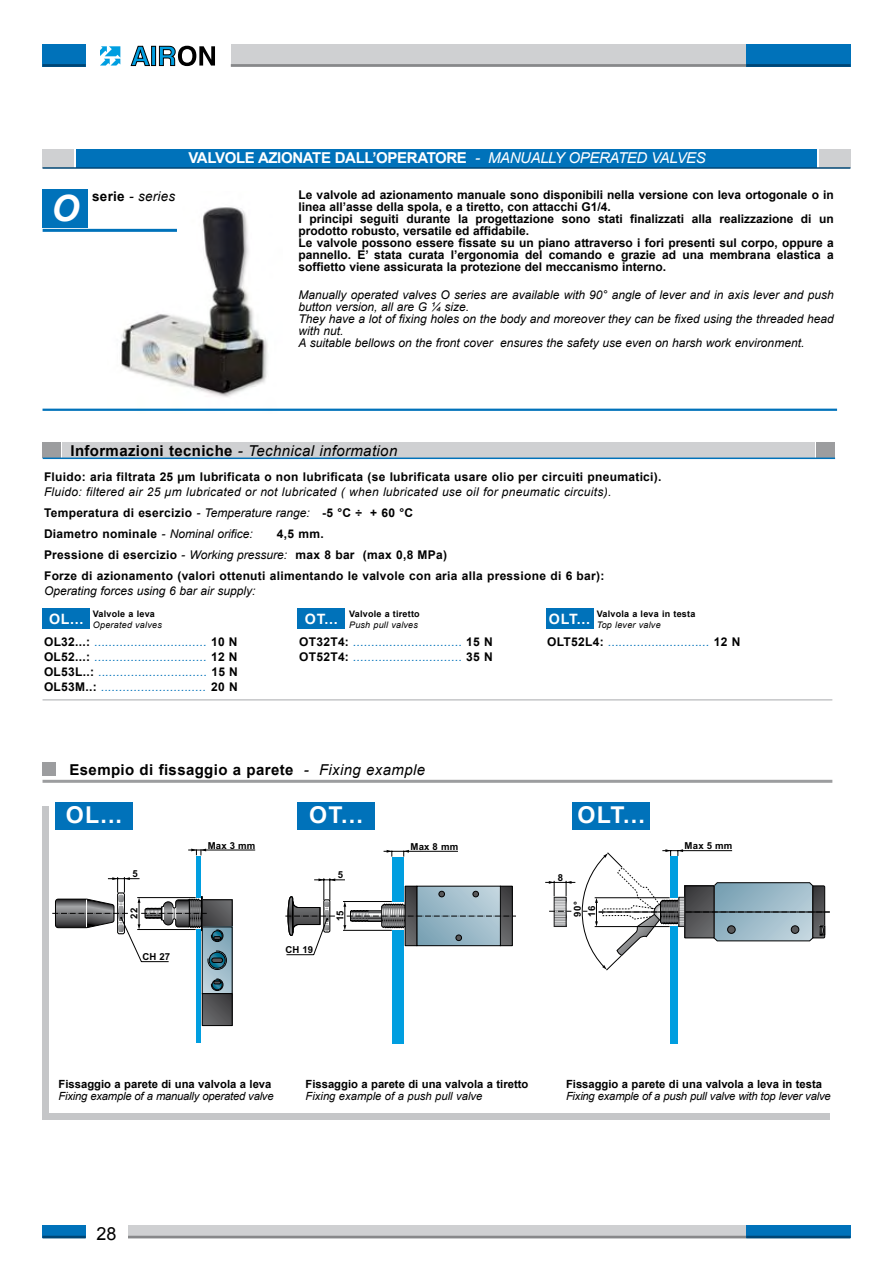
<style>
.page{position:relative;width:893px;height:1263px;background:#fff}
.page>*{position:absolute;margin:0;border:0;box-sizing:border-box;transform-origin:0 0}
.t1{font:italic 700 36.15px "Arial";color:#fff}
.t2{font:700 23.25px "Arial";letter-spacing:.05em;color:#fff}
.t3{font:18px "Arial";color:#000}
.t4{font:700 15px "Arial";letter-spacing:-.025em;color:#fff}
.t5{font:italic 15px "Arial";letter-spacing:.025em;color:#000}
.t6{font:700 15px "Arial";letter-spacing:.025em;color:#000}
.t7{font:700 14.25px "Arial";letter-spacing:.05em;color:#fff}
.t8{font:italic 13.5px "Arial";letter-spacing:.015em;color:#000}
.t9{font:700 12px/12px "Arial";color:#000}
.t10{font:italic 12px/12px "Arial";color:#000}
.t11{font:italic 12px/15px "Arial";color:#0072ba;text-align:justify}
.t12{font:700 12px/21px "Arial";letter-spacing:.025em;color:#000}
.t13{font:italic 12px/21px "Arial";letter-spacing:.025em;color:#000}
.t14{font:700 11.25px "Arial";color:#000}
.t15{font:italic 11.25px "Arial";letter-spacing:-.02em;color:#000}
.t16{font:italic 11.25px "Arial";color:#000}
.t17{font:700 9.6px/14.2px "Arial";letter-spacing:.02em;color:#000}
.t18{font:700 9px "Arial";letter-spacing:.025em;color:#000}
.t19{font:italic 9px "Arial";letter-spacing:.025em;color:#000}
.s1{font-weight:700;font-style:normal}
.s2{font-weight:400;font-style:italic}
.s3{font-weight:700;font-style:normal;color:#000}
</style>
<div class="page">
<div style="left:128px;top:1226px;width:618px;height:12px;background:#cfd0d2"></div>
<hr style="left:128px;top:1236px;width:618px;height:2px;background:#87888a">
<div style="left:43px;top:1226px;width:43px;height:12px;background:#0072ba"></div>
<hr style="left:43px;top:1236px;width:43px;height:2px;background:#004675">
<div style="left:746px;top:1226px;width:104px;height:12px;background:#0072ba"></div>
<hr style="left:746px;top:1236px;width:104px;height:2px;background:#004675">
<div style="left:231px;top:44px;width:515px;height:23px;background:#cfd0d2"></div>
<hr style="left:231px;top:64px;width:515px;height:3px;background:#87888a">
<div style="left:43px;top:44px;width:43px;height:23px;background:#0072ba"></div>
<hr style="left:43px;top:64px;width:43px;height:3px;background:#004675">
<div style="left:746px;top:44px;width:104px;height:23px;background:#0072ba"></div>
<hr style="left:746px;top:64px;width:104px;height:3px;background:#004675">
<svg style="left:131px;top:46px;width:19px;height:20px"></svg>
<hr style="left:152px;top:46px;width:4px;height:20px;background:#009ee0">
<div style="left:151px;top:46px;width:5px;height:20px;border:1px solid #000"></div>
<svg style="left:159px;top:46px;width:56px;height:20px"></svg>
<svg style="left:100px;top:46px;width:20px;height:20px"></svg>
<div style="left:43px;top:806px;width:787px;height:313px;background:#c5c6c8"></div>
<div style="left:49px;top:803px;width:787px;height:309px;background:#fff"></div>
<div style="left:43px;top:442px;width:18px;height:16px;background:#9c9d9f"></div>
<div style="left:817px;top:442px;width:18px;height:16px;background:#9c9d9f"></div>
<div style="left:62px;top:442px;width:753px;height:16px;background:#cfd0d2"></div>
<hr style="left:43px;top:457px;width:792px;height:2px;background:#0072ba">
<div style="left:43px;top:149px;width:31px;height:18px;background:#cfd0d2"></div>
<div style="left:819px;top:149px;width:31px;height:18px;background:#cfd0d2"></div>
<div style="left:76px;top:149px;width:741px;height:18px;background:#0072ba"></div>
<hr style="left:43px;top:167px;width:807px;height:2px;background:#004675">
<img style="left:108px;top:207px;width:174px;height:202px">
<hr style="left:43px;top:409px;width:794px;height:2px;background:#0072ba">
<div style="left:43px;top:189px;width:45px;height:39px;background:#0072ba"></div>
<hr style="left:43px;top:229px;width:134px;height:3px;background:#0072ba">
<svg style="left:204px;top:970px;width:26px;height:22px"></svg>
<div style="left:202px;top:927px;width:30px;height:67px;border:1px solid #000"></div>
<svg style="left:211px;top:979px;width:12px;height:12px"></svg>
<div style="left:202px;top:993px;width:30px;height:32px;background:linear-gradient(to bottom,#444446,#626365)"></div>
<div style="left:202px;top:993px;width:30px;height:33px;border:1px solid #000"></div>
<div style="left:196px;top:856px;width:5px;height:41px;background:#009ee0"></div>
<div style="left:196px;top:929px;width:5px;height:114px;background:#009ee0"></div>
<hr style="left:188px;top:850px;width:67px;height:1px;background:#000">
<svg style="left:191px;top:848px;width:15px;height:7px"></svg>
<svg style="left:52px;top:877px;width:181px;height:93px"></svg>
<div style="left:392px;top:857px;width:12px;height:44px;background:#009ee0"></div>
<div style="left:392px;top:930px;width:12px;height:114px;background:#009ee0"></div>
<hr style="left:384px;top:851px;width:74px;height:1px;background:#000">
<svg style="left:387px;top:850px;width:6px;height:6px"></svg>
<svg style="left:403px;top:850px;width:6px;height:6px"></svg>
<svg style="left:285px;top:878px;width:231px;height:77px"></svg>
<div style="left:554px;top:897px;width:12px;height:30px;border:1px solid #212122"></div>
<div style="left:671px;top:926px;width:7px;height:117px;background:#009ee0"></div>
<hr style="left:545px;top:882px;width:30px;height:1px;background:#000">
<svg style="left:549px;top:881px;width:22px;height:45px"></svg>
<svg style="left:582px;top:849px;width:248px;height:121px"></svg>
<div style="left:43px;top:762px;width:13px;height:13px;background:#9c9d9f"></div>
<hr style="left:43px;top:780px;width:789px;height:3px;background:#9c9d9f">
<div style="left:55px;top:803px;width:78px;height:27px;background:#0072ba"></div>
<div style="left:297px;top:803px;width:78px;height:27px;background:#0072ba"></div>
<div style="left:572px;top:803px;width:78px;height:27px;background:#0072ba"></div>
<div style="left:43px;top:609px;width:47px;height:20px;background:#0072ba"></div>
<div style="left:298px;top:609px;width:47px;height:20px;background:#0072ba"></div>
<div style="left:546px;top:609px;width:47px;height:20px;background:#0072ba"></div>
<hr style="left:43px;top:699px;width:789px;height:2px;background:#c5c6c8">
<h1 class="t1" style="left:51px;top:188px;width:30px">O</h1>
<p class="t8" style="left:92px;top:188px;width:84px"><span class="s1">serie</span> - series</p>
<p class="t4" style="left:188px;top:150px;width:519px">VALVOLE AZIONATE DALL’OPERATORE <span class="s2">- MANUALLY OPERATED VALVES</span></p>
<p class="t9" style="left:298px;top:189px;width:537px">Le valvole ad azionamento manuale sono disponibili nella versione con leva ortogonale o in linea all’asse della spola, e a tiretto, con attacchi G1/4.<br>I principi seguiti durante la progettazione sono stati finalizzati alla realizzazione di un prodotto robusto, versatile ed affidabile.<br>Le valvole possono essere fissate su un piano attraverso i fori presenti sul corpo, oppure a pannello. E’ stata curata l’ergonomia del comando e grazie ad una membrana elastica a soffietto viene assicurata la protezione del meccanismo interno.</p>
<p class="t10" style="left:298px;top:289px;width:537px">Manually operated valves O series are available with 90° angle of lever and in axis lever and push button version, all are G ¼ size.<br>They have a lot of fixing holes on the body and moreover they can be fixed using the threaded head with nut.<br>A suitable bellows on the front cover ensures the safety use even on harsh work environment.</p>
<p class="t5" style="left:70px;top:442px;width:328px"><span class="s1">Informazioni tecniche</span> - Technical information</p>
<p class="t12" style="left:44px;top:466px;width:619px">Fluido: aria filtrata 25 µm lubrificata o non lubrificata (se lubrificata usare olio per circuiti pneumatici).</p>
<p class="t13" style="left:44px;top:481px;width:569px">Fluido: filtered air 25 µm lubricated or not lubricated ( when lubricated use oil for pneumatic circuits).<br><span class="s1">Temperatura di esercizio</span> - Temperature range: <span class="s1">-5 °C ÷ + 60 °C<br>Diametro nominale</span> - Nominal orifice:</p>
<p class="t12" style="left:44px;top:523px;width:562px;text-indent:233px">4,5 mm.<br>Pressione di esercizio <span class="s2">- Working pressure:</span> max 8 bar (max 0,8 MPa)<br>Forze di azionamento (valori ottenuti alimentando le valvole con aria alla pressione di 6 bar):</p>
<p class="t10" style="left:44px;top:584px;width:213px">Operating forces using 6 bar air supply:</p>
<p class="t11" style="left:44px;top:634px;width:195px"><span class="s3">OL32...:</span> ............................... <span class="s3">10 N OL52...:</span> ............................... <span class="s3">12 N OL53L..:</span> .............................. <span class="s3">15 N OL53M..:</span> ............................. <span class="s3">20 N</span></p>
<p class="t18" style="left:93px;top:609px;width:63px">Valvole a leva</p>
<p class="t19" style="left:93px;top:619px;width:70px">Operated valves</p>
<p class="t18" style="left:349px;top:609px;width:72px">Valvole a tiretto</p>
<p class="t19" style="left:349px;top:619px;width:70px">Push pull valves</p>
<p class="t18" style="left:597px;top:609px;width:100px">Valvola a leva in testa</p>
<p class="t19" style="left:597px;top:619px;width:65px">Top lever valve</p>
<p class="t7" style="left:49px;top:611px;width:36px">OL...</p>
<p class="t7" style="left:305px;top:611px;width:34px">OT...</p>
<p class="t7" style="left:549px;top:611px;width:43px">OLT...</p>
<p class="t11" style="left:299px;top:634px;width:195px"><span class="s3">OT32T4:</span> .............................. <span class="s3">15 N<br>OT52T4:</span> .............................. <span class="s3">35 N</span></p>
<p class="t11" style="left:547px;top:634px;width:195px"><span class="s3">OLT52L4:</span> ............................ <span class="s3">12 N</span></p>
<p class="t6" style="left:70px;top:761px;width:357px">Esempio di fissaggio a parete <span class="s2">- Fixing example</span></p>
<h2 class="t2" style="left:66px;top:802px;width:58px">OL...</h2>
<h2 class="t2" style="left:309px;top:802px;width:55px">OT...</h2>
<h2 class="t2" style="left:578px;top:802px;width:69px">OLT...</h2>
<p class="t17" style="left:132px;top:867px;width:7px">5</p>
<p class="t17" style="left:127px;top:919px;width:12px;rotate:-90deg">22</p>
<p class="t17" style="left:142px;top:950px;width:29px">CH 27</p>
<p class="t17" style="left:208px;top:838px;width:49px">Max 3 mm</p>
<p class="t17" style="left:285px;top:943px;width:29px">CH 19</p>
<p class="t17" style="left:338px;top:868px;width:7px">5</p>
<p class="t17" style="left:333px;top:921px;width:12px;rotate:-90deg">15</p>
<p class="t17" style="left:410px;top:839px;width:49px">Max 8 mm</p>
<p class="t17" style="left:558px;top:870px;width:7px">8</p>
<p class="t17" style="left:570px;top:917px;width:17px;rotate:-90deg">90°<br>16</p>
<p class="t17" style="left:685px;top:839px;width:49px">Max 5 mm</p>
<p class="t14" style="left:59px;top:1078px;width:214px">Fissaggio a parete di una valvola a leva</p>
<p class="t15" style="left:59px;top:1090px;width:217px">Fixing example of a manually operated valve</p>
<p class="t14" style="left:306px;top:1078px;width:224px">Fissaggio a parete di una valvola a tiretto</p>
<p class="t16" style="left:306px;top:1090px;width:178px">Fixing example of a push pull valve</p>
<p class="t14" style="left:566px;top:1078px;width:258px">Fissaggio a parete di una valvola a leva in testa</p>
<p class="t15" style="left:566px;top:1090px;width:266px">Fixing example of a push pull valve with top lever valve</p>
<h3 class="t3" style="left:97px;top:1223px;width:22px">28</h3>
</div>
